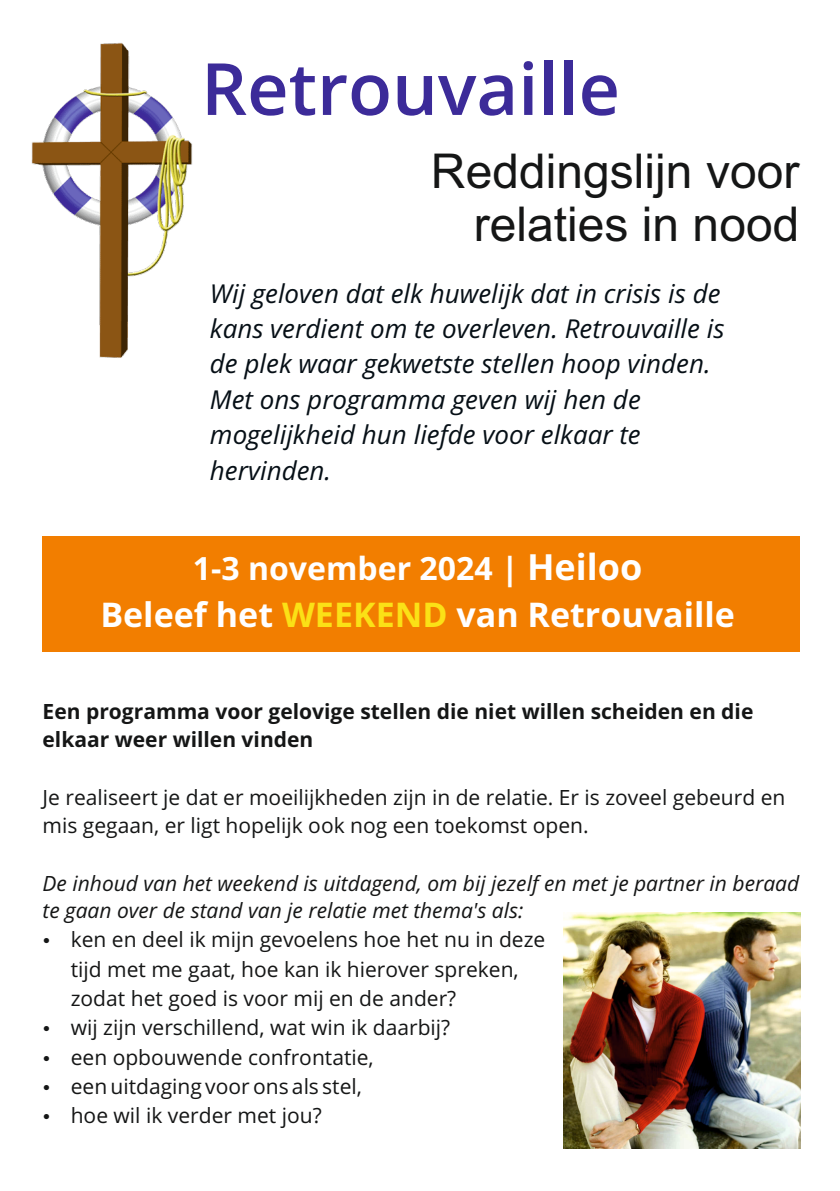
<style>
.page{position:relative;width:840px;height:1191px;background:#fff}
.page>*{position:absolute;margin:0;border:0;box-sizing:border-box;transform-origin:0 0}
.t1{font:600 72px "Open Sans";color:#3c2b99}
.t2{font:48px/53.6px "Arial";color:#151616;text-align:right}
.t3{font:700 34px "Open Sans";color:#fff}
.t4{font:700 32px "Open Sans";color:#fff}
.t5{font:italic 26px/35.4px "Open Sans";color:#060f16}
.t6{font:21px/29.2px "Open Sans";color:#151616}
.t7{font:italic 21px/27.6px "Open Sans";color:#151616}
.t8{font:700 21px/28.6px "Open Sans";color:#151616}
.s1{font-size:36px}
.s2{color:#fbe116}
</style>
<div class="page">
<div style="left:43px;top:536px;width:756px;height:115px;background:#f27e00"></div>
<img style="left:563px;top:912px;width:236px;height:236px">
<img style="left:31px;top:43px;width:161px;height:315px">
<h1 class="t1" style="left:201px;top:60px;width:420px">Retrouvaille</h1>
<h2 class="t2" style="left:430px;top:148px;width:370px">Reddingslijn voor relaties in nood</h2>
<p class="t5" style="left:210px;top:278px;width:516px">Wij geloven dat elk huwelijk dat in crisis is de kans verdient om te overleven. Retrouvaille is de plek waar gekwetste stellen hoop vinden.<br>Met ons programma geven wij hen de mogelijkheid hun liefde voor elkaar te hervinden.</p>
<h3 class="t4" style="left:193px;top:555px;width:451px">1-3 november 2024 | <span class="s1">Heiloo</span></h3>
<h3 class="t3" style="left:100px;top:600px;width:635px">Beleef het <span class="s2">WEEKEND</span> van Retrouvaille</h3>
<p class="t8" style="left:43px;top:699px;width:712px">Een programma voor gelovige stellen die niet willen scheiden en die elkaar weer willen vinden</p>
<p class="t6" style="left:43px;top:785px;width:744px;line-height:28.6px">Je realiseert je dat er moeilijkheden zijn in de relatie. Er is zoveel gebeurd en mis gegaan, er ligt hopelijk ook nog een toekomst open.</p>
<p class="t7" style="left:43px;top:871px;width:757px">De inhoud van het weekend is uitdagend, om bij jezelf en met je partner in beraad te gaan over de stand van je relatie met thema's als:</p>
<p class="t6" style="left:71px;top:927px;width:476px">ken en deel ik mijn gevoelens hoe het nu in deze tijd met me gaat, hoe kan ik hierover spreken, zodat het goed is voor mij en de ander?<br>wij zijn verschillend, wat win ik daarbij?<br>een opbouwende confrontatie,<br>een uitdaging voor ons als stel,<br>hoe wil ik verder met jou?</p>
</div>
